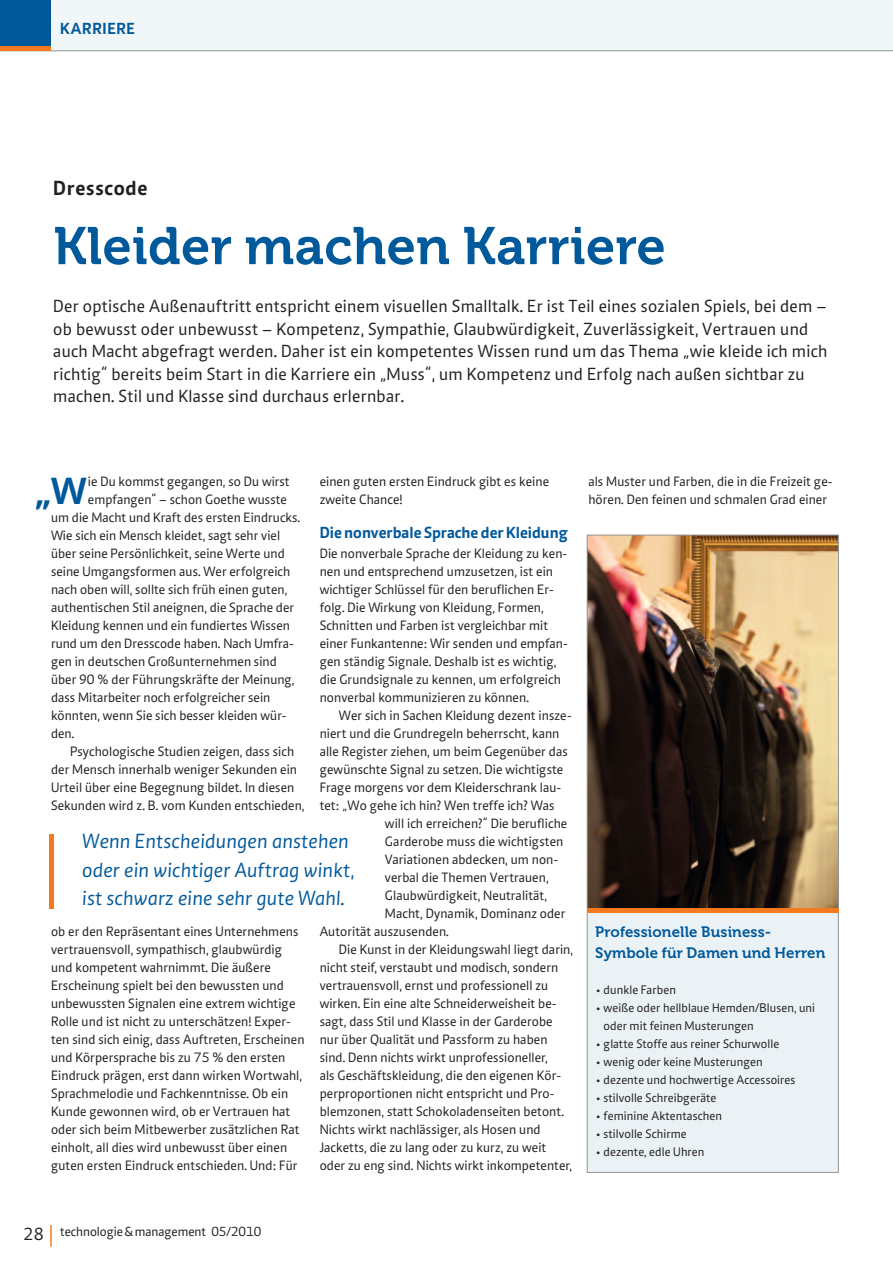
<style>
.page{position:relative;width:893px;height:1263px;background:#fff}
.page>*{position:absolute;margin:0;border:0;box-sizing:border-box;transform-origin:0 0}
.t1{font:52.5px "Museo 700";letter-spacing:.005em;color:#00599b}
.t2{font:700 38.7px "Caput";color:#00599b}
.t3{font:italic 21px/28.5px "Caput";letter-spacing:.01em;color:#00599b}
.t4{font:700 21px "Caput";letter-spacing:.035em;color:#231f20}
.t5{font:18px/22.5px "Caput";letter-spacing:.015em;color:#231f20}
.t6{font:700 16.5px "Caput";color:#00599b}
.t7{font:700 16.5px "Caput";letter-spacing:.04em;color:#00599b}
.t8{font:15px/21px "Museo 700";letter-spacing:.01em;color:#00599b}
.t9{font:13.95px/18px "Caput";letter-spacing:.01em;color:#231f20}
.t10{font:13.8px "Caput";letter-spacing:.005em;color:#231f20}
.t11{font:13.5px "Caput";color:#231f20}
.t12{font:12.75px/18px "Caput";letter-spacing:.01em;color:#231f20}
.s1{font-size:38.85px}
.s2{font-size:18px}
</style>
<div class="page">
<div style="left:51px;top:0;width:842px;height:51px;background:#f1f6f8"></div>
<hr style="left:50px;top:1225px;width:2px;height:22px;background:#f47921">
<div style="left:0;top:0;width:51px;height:51px;background:#00599b"></div>
<hr style="left:0;top:50px;width:893px;height:1px;background:#939598">
<hr style="left:0;top:46px;width:51px;height:4px;background:#f47921">
<div style="left:588px;top:911px;width:250px;height:261px;background:#ebf2f5"></div>
<div style="left:587px;top:911px;width:252px;height:262px;border:1px solid #939598"></div>
<img style="left:589px;top:537px;width:248px;height:370px">
<div style="left:587px;top:535px;width:252px;height:374px;border:1px solid #939598"></div>
<hr style="left:50px;top:834px;width:4px;height:74px;background:#f47921">
<hr style="left:587px;top:908px;width:252px;height:4px;background:#f47921">
<p class="t7" style="left:60px;top:23px;width:76px">KARRIERE</p>
<h3 class="t4" style="left:53px;top:181px;width:96px">Dresscode</h3>
<h1 class="t1" style="left:53px;top:227px;width:614px">Kleider machen Karriere</h1>
<p class="t5" style="left:53px;top:297px;width:775px">Der optische Außenauftritt entspricht einem visuellen Smalltalk. Er ist Teil eines sozialen Spiels, bei dem – ob bewusst oder unbewusst – Kompetenz, Sympathie, Glaubwürdigkeit, Zuverlässigkeit, Vertrauen und auch Macht abgefragt werden. Daher ist ein kompetentes Wissen rund um das Thema „wie kleide ich mich richtig“ bereits beim Start in die Karriere ein „Muss“, um Kompetenz und Erfolg nach außen sichtbar zu machen. Stil und Klasse sind durchaus erlernbar.</p>
<p class="t9" style="left:320px;top:474px;width:231px">einen guten ersten Eindruck gibt es keine zweite Chance!</p>
<p class="t6" style="left:320px;top:526px;width:250px">Die nonverbale Sprache derKleidung</p>
<p class="t9" style="left:320px;top:546px;width:250px">Die nonverbale Sprache der Kleidung zu ken&shy;nen und entsprechend umzusetzen, ist ein wichtiger Schlüssel für den beruflichen Er&shy;folg. Die Wirkung von Kleidung, Formen, Schnitten und Farben ist vergleichbar mit einer Funkantenne: Wir senden und empfan&shy;gen ständig Signale. Deshalb ist es wichtig, die Grundsignale zu kennen, um erfolgreich nonverbal kommunizieren zu können.</p>
<p class="t9" style="left:339px;top:708px;width:235px">Wer sich in Sachen Kleidung dezent insze-</p>
<p class="t9" style="left:320px;top:726px;width:241px">niert und die Grundregeln beherrscht, kann</p>
<p class="t9" style="left:320px;top:744px;width:250px">alle Register ziehen, um beim Gegenüber das</p>
<p class="t9" style="left:320px;top:762px;width:245px">gewünschte Signal zu setzen. Die wichtigste</p>
<p class="t9" style="left:320px;top:780px;width:243px">Frage morgens vor dem Kleiderschrank lau-</p>
<p class="t9" style="left:320px;top:798px;width:236px">tet: „Wo gehe ich hin? Wen treffe ich? Was</p>
<p class="t9" style="left:385px;top:816px;width:184px">will ich erreichen?“ Die berufliche</p>
<p class="t9" style="left:385px;top:834px;width:180px">Garderobe muss die wichtigsten</p>
<p class="t9" style="left:385px;top:852px;width:175px">Variationen abdecken, um non-</p>
<p class="t9" style="left:385px;top:870px;width:165px">verbal die Themen Vertrauen,</p>
<p class="t9" style="left:385px;top:888px;width:164px">Glaubwürdigkeit, Neutralität,</p>
<p class="t9" style="left:385px;top:906px;width:182px">Macht, Dynamik, Dominanz oder</p>
<p class="t9" style="left:320px;top:924px;width:131px">Autorität auszusenden.</p>
<p class="t9" style="left:339px;top:942px;width:236px">Die Kunst in der Kleidungswahl liegt darin,</p>
<p class="t9" style="left:320px;top:960px;width:240px">nicht steif, verstaubt und modisch, sondern</p>
<p class="t9" style="left:320px;top:978px;width:230px">vertrauensvoll, ernst und professionell zu</p>
<p class="t9" style="left:320px;top:996px;width:238px">wirken. Ein eine alte Schneiderweisheit be-</p>
<p class="t9" style="left:320px;top:1014px;width:234px">sagt, dass Stil und Klasse in der Garderobe</p>
<p class="t9" style="left:320px;top:1032px;width:229px">nur über Qualität und Passform zu haben</p>
<p class="t9" style="left:320px;top:1050px;width:230px">sind. Denn nichts wirkt unprofessioneller,</p>
<p class="t9" style="left:320px;top:1068px;width:243px">als Geschäftskleidung, die den eigenen Kör-</p>
<p class="t9" style="left:320px;top:1086px;width:236px">perproportionen nicht entspricht und Pro-</p>
<p class="t9" style="left:320px;top:1104px;width:246px">blemzonen, statt Schokoladenseiten betont.</p>
<p class="t9" style="left:320px;top:1122px;width:222px">Nichts wirkt nachlässiger, als Hosen und</p>
<p class="t9" style="left:320px;top:1140px;width:228px">Jacketts, die zu lang oder zu kurz, zu weit</p>
<p class="t9" style="left:320px;top:1158px;width:254px">oder zu eng sind. Nichts wirkt inkompetenter,</p>
<h2 class="t2" style="left:35px;top:478px;width:53px">„<span class="s1">W</span></h2>
<p class="t10" style="left:88px;top:477px;width:203px">ie Du kommst gegangen, so Du wirst</p>
<p class="t10" style="left:88px;top:495px;width:200px">empfangen“ – schon Goethe wusste</p>
<p class="t10" style="left:51px;top:513px;width:251px">um die Macht und Kraft des ersten Eindrucks.</p>
<p class="t10" style="left:51px;top:531px;width:231px">Wie sich ein Mensch kleidet, sagt sehr viel</p>
<p class="t10" style="left:51px;top:549px;width:235px">über seine Persönlichkeit, seine Werte und</p>
<p class="t10" style="left:51px;top:567px;width:241px">seine Umgangsformen aus. Wer erfolgreich</p>
<p class="t10" style="left:51px;top:585px;width:238px">nach oben will, sollte sich früh einen guten,</p>
<p class="t10" style="left:51px;top:603px;width:245px">authentischen Stil aneignen, die Sprache der</p>
<p class="t10" style="left:51px;top:621px;width:240px">Kleidung kennen und ein fundiertes Wissen</p>
<p class="t10" style="left:51px;top:639px;width:244px">rund um den Dresscode haben. Nach Umfra-</p>
<p class="t10" style="left:51px;top:657px;width:227px">gen in deutschen Großunternehmen sind</p>
<p class="t10" style="left:51px;top:675px;width:245px">über 90 % der Führungskräfte der Meinung,</p>
<p class="t10" style="left:51px;top:693px;width:221px">dass Mitarbeiter noch erfolgreicher sein</p>
<p class="t10" style="left:51px;top:711px;width:237px">könnten, wenn Sie sich besser kleiden wür-</p>
<p class="t10" style="left:51px;top:729px;width:25px">den.</p>
<p class="t9" style="left:51px;top:744px;width:255px;text-indent:19px">Psychologische Studien zeigen, dass sich der Mensch innerhalb weniger Sekunden ein Urteil über eine Begegnung bildet. In diesen Sekunden wird z. B. vom Kunden entschieden,</p>
<h3 class="t3" style="left:82px;top:829px;width:274px">Wenn Entscheidungen anstehen oder ein wichtiger Auftrag winkt, ist schwarz eine sehr gute Wahl.</h3>
<p class="t9" style="left:51px;top:924px;width:255px">ob er den Repräsentant eines Unternehmens vertrauensvoll, sympathisch, glaubwürdig und kompetent wahrnimmt. Die äußere Erscheinung spielt bei den bewussten und unbewussten Signalen eine extrem wichtige Rolle und ist nicht zu unterschätzen! Exper&shy;ten sind sich einig, dass Auftreten, Erscheinen und Körpersprache bis zu 75 % den ersten Eindruck prägen, erst dann wirken Wortwahl, Sprachmelodie und Fachkenntnisse. Ob ein Kunde gewonnen wird, ob er Vertrauen hat oder sich beim Mitbewerber zusätzlichen Rat einholt, all dies wird unbewusst über einen guten ersten Eindruck entschieden. Und: Für</p>
<p class="t9" style="left:588px;top:474px;width:246px">als Muster und Farben, die in die Freizeit ge&shy;hören. Den feinen und schmalen Grad einer</p>
<p class="t8" style="left:595px;top:922px;width:231px">Professionelle Business-<br>Symbole für Damen und Herren</p>
<p class="t12" style="left:596px;top:982px;width:81px">• dunkle Farben</p>
<p class="t12" style="left:603px;top:1000px;width:213px;text-indent:-8px">• weiße oder hellblaue Hemden/Blusen, uni oder mit feinen Musterungen</p>
<p class="t12" style="left:596px;top:1036px;width:185px">• glatte Stoffe aus reiner Schurwolle</p>
<p class="t12" style="left:596px;top:1054px;width:168px">• wenig oder keine Musterungen</p>
<p class="t12" style="left:596px;top:1072px;width:201px">• dezente und hochwertige Accessoires</p>
<p class="t12" style="left:596px;top:1090px;width:122px">• stilvolle Schreibgeräte</p>
<p class="t12" style="left:596px;top:1108px;width:128px">• feminine Aktentaschen</p>
<p class="t12" style="left:596px;top:1126px;width:92px">• stilvolle Schirme</p>
<p class="t12" style="left:596px;top:1144px;width:110px">• dezente, edle Uhren</p>
<p class="t11" style="left:24px;top:1227px;width:239px"><span class="s2">28</span> technologie&amp;management 05/2010</p>
</div>
